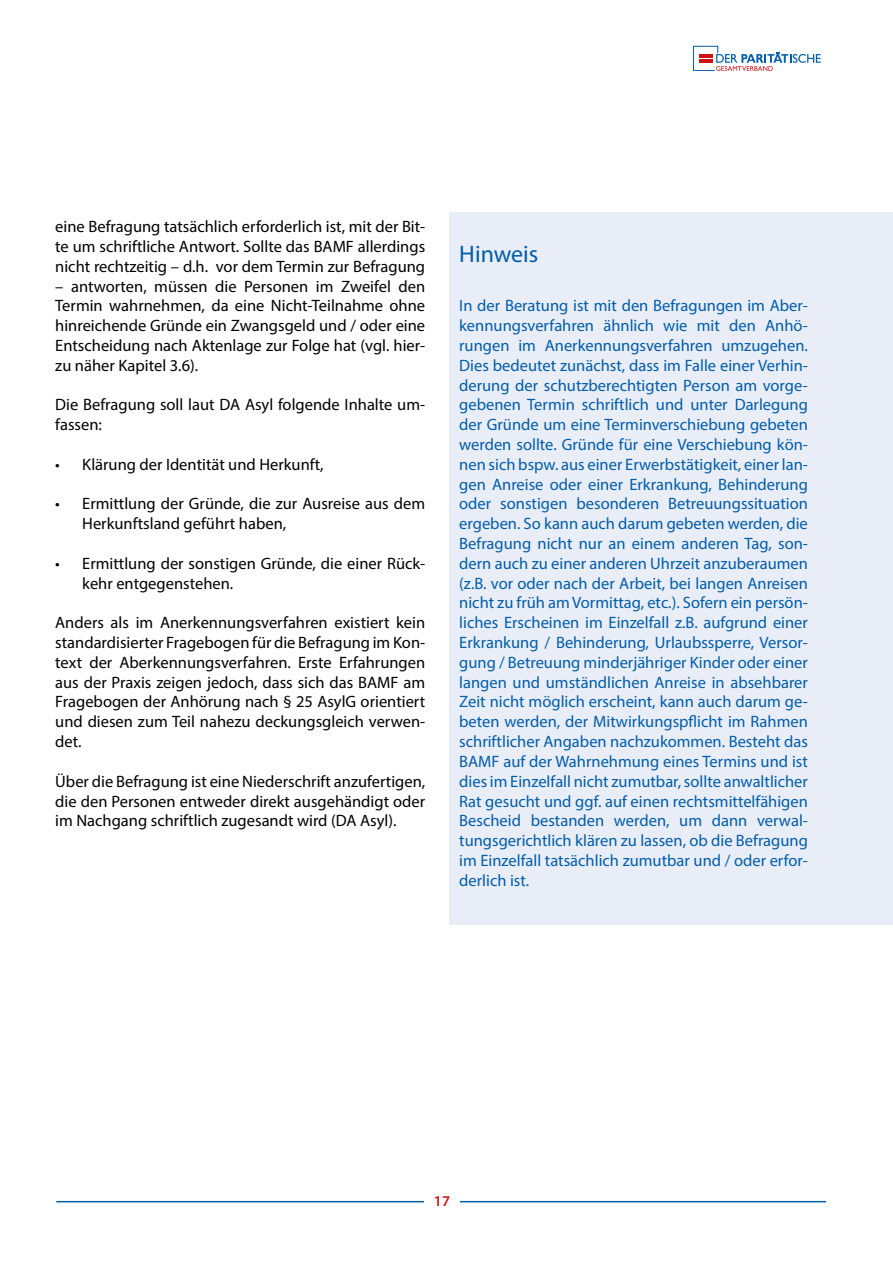
<style>
.page{position:relative;width:893px;height:1263px;background:#fff}
.page>*{position:absolute;margin:0;border:0;box-sizing:border-box;transform-origin:0 0}
.t1{font:24px "Myriad Pro";color:#005da9}
.t2{font:16.5px/19.8px "Myriad Pro";color:#005da9;text-align:justify}
.t3{font:16.5px/19.8px "Myriad Pro";color:#000;text-align:justify}
.t4{font:600 15px "Myriad Pro";color:#cd1316}
</style>
<div class="page">
<hr style="left:56px;top:1201px;width:770px;height:1px;background:#005da9">
<div style="left:424px;top:1194px;width:36px;height:26px;background:#fff"></div>
<svg style="left:693px;top:46px;width:128px;height:25px"></svg>
<div style="left:450px;top:212px;width:443px;height:713px;background:#e9edf8"></div>
<p class="t3" style="left:55px;top:217px;width:371px">eine Befragung tatsächlich erforderlich ist, mit der Bit&shy;te um schriftliche Antwort. Sollte das BAMF allerdings nicht rechtzeitig – d.h. vor dem Termin zur Befragung</p>
<p class="t3" style="left:55px;top:276px;width:371px">– antworten, müssen die Personen im Zweifel den Termin wahrnehmen, da eine Nicht-Teilnahme ohne hinreichende Gründe ein Zwangsgeld und / oder eine Entscheidung nach Aktenlage zur Folge hat (vgl. hier&shy;zu näher Kapitel 3.6).</p>
<p class="t3" style="left:55px;top:395px;width:371px">Die Befragung soll laut DA Asyl folgende Inhalte um&shy;fassen:</p>
<p class="t3" style="left:55px;top:454px;width:270px">• Klärung der Identität und Herkunft,</p>
<p class="t3" style="left:82px;top:494px;width:344px;text-indent:-27px">• Ermittlung der Gründe, die zur Ausreise aus dem<br>Herkunftsland geführt haben,</p>
<p class="t3" style="left:82px;top:553px;width:344px;text-indent:-27px">• Ermittlung der sonstigen Gründe, die einer Rück&shy;kehr entgegenstehen.</p>
<p class="t3" style="left:55px;top:613px;width:371px">Anders als im Anerkennungsverfahren existiert kein standardisierter Fragebogen für die Befragung im Kon&shy;text der Aberkennungsverfahren. Erste Erfahrungen aus der Praxis zeigen jedoch, dass sich das BAMF am Fragebogen der Anhörung nach § 25 AsylG orientiert und diesen zum Teil nahezu deckungsgleich verwen&shy;det.</p>
<p class="t3" style="left:55px;top:771px;width:371px">Über die Befragung ist eine Niederschrift anzufertigen, die den Personen entweder direkt ausgehändigt oder im Nachgang schriftlich zugesandt wird (DA Asyl).</p>
<h1 class="t1" style="left:459px;top:239px;width:81px">Hinweis</h1>
<p class="t2" style="left:459px;top:296px;width:350px">In der Beratung ist mit den Befragungen im Aber&shy;kennungsverfahren ähnlich wie mit den Anhö&shy;rungen im Anerkennungsverfahren umzugehen.<br>Dies bedeutet zunächst, dass im Falle einer Verhin&shy;derung der schutzberechtigten Person am vorge&shy;gebenen Termin schriftlich und unter Darlegung der Gründe um eine Terminverschiebung gebeten werden sollte. Gründe für eine Verschiebung kön&shy;nen sich bspw. aus einer Erwerbstätigkeit, einer lan&shy;gen Anreise oder einer Erkrankung, Behinderung oder sonstigen besonderen Betreuungssituation ergeben. So kann auch darum gebeten werden, die Befragung nicht nur an einem anderen Tag, son&shy;dern auch zu einer anderen Uhrzeit anzuberaumen (z.B. vor oder nach der Arbeit, bei langen Anreisen nicht zu früh am Vormittag, etc.). Sofern ein persön&shy;liches Erscheinen im Einzelfall z.B. aufgrund einer Erkrankung / Behinderung, Urlaubssperre, Versor&shy;gung / Betreuung minderjähriger Kinder oder einer langen und umständlichen Anreise in absehbarer Zeit nicht möglich erscheint, kann auch darum ge&shy;beten werden, der Mitwirkungspflicht im Rahmen schriftlicher Angaben nachzukommen. Besteht das BAMF auf der Wahrnehmung eines Termins und ist dies im Einzelfall nicht zumutbar, sollte anwaltlicher Rat gesucht und ggf. auf einen rechtsmittelfähigen Bescheid bestanden werden, um dann verwal&shy;tungsgerichtlich klären zu lassen, ob die Befragung im Einzelfall tatsächlich zumutbar und / oder erfor&shy;derlich ist.</p>
<p class="t4" style="left:434px;top:1191px;width:18px">17</p>
</div>
